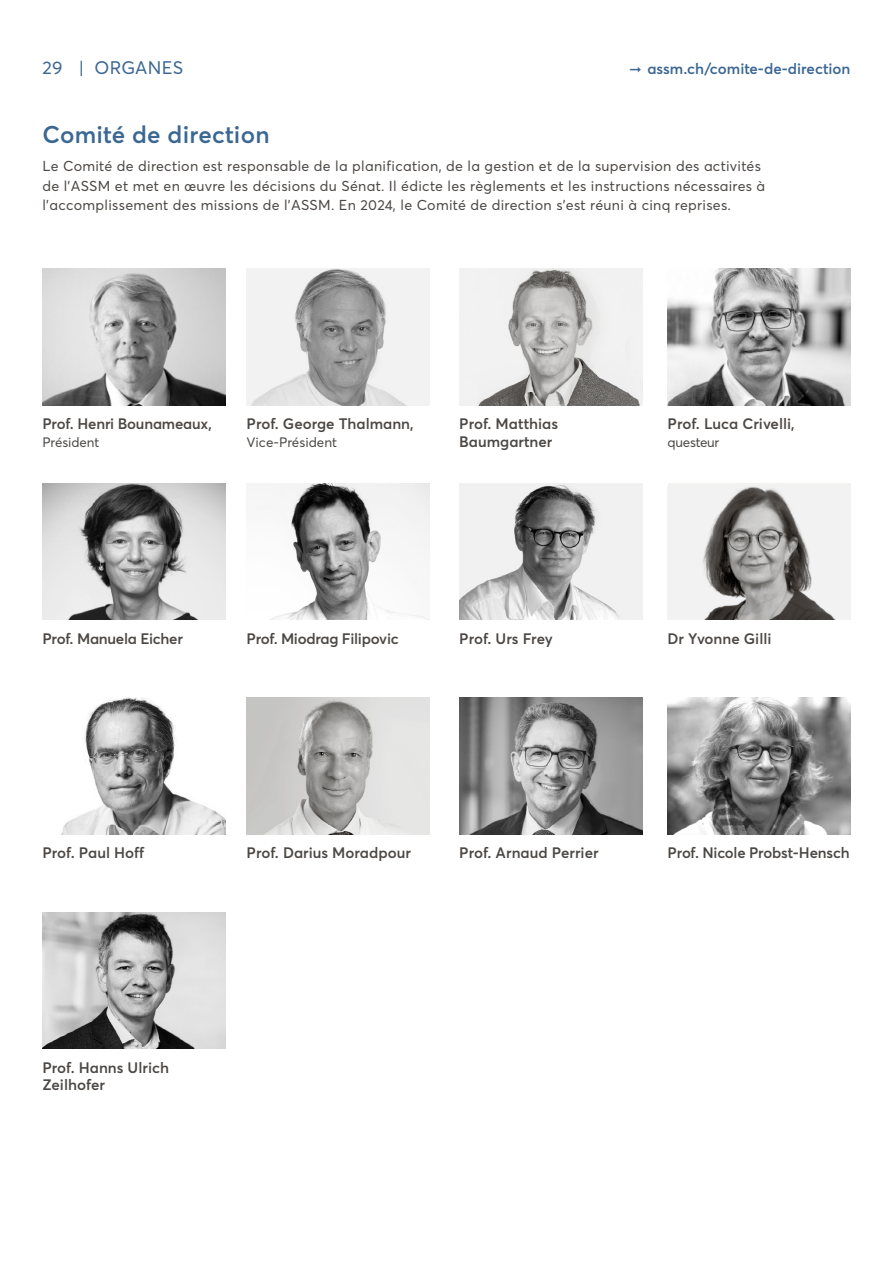
<style>
.page{position:relative;width:893px;height:1263px;background:#fff}
.page>*{position:absolute;margin:0;border:0;box-sizing:border-box;transform-origin:0 0}
.t1{font:600 24px "Averta Std";letter-spacing:.01em;color:#3b6793}
.t2{font:18px "Averta Std";letter-spacing:.02em;color:#3b6793}
.t3{font:600 15px/17.2px "Averta Std";color:#4b4744}
.t4{font:600 15px "Averta Std";letter-spacing:-.02em;color:#4b4744}
.t5{font:600 15px "Averta Std";color:#3b6793}
.t6{font:14.25px/19.5px "Averta Std";letter-spacing:.02em;color:#4b4744}
.t7{font:13.5px "Averta Std";letter-spacing:-.01em;color:#4b4744}
</style>
<div class="page">
<img style="left:668px;top:698px;width:182px;height:136px">
<img style="left:668px;top:268px;width:182px;height:137px">
<img style="left:43px;top:268px;width:182px;height:137px">
<img style="left:459px;top:268px;width:183px;height:137px">
<img style="left:247px;top:698px;width:182px;height:136px">
<img style="left:459px;top:698px;width:183px;height:136px">
<img style="left:459px;top:483px;width:183px;height:136px">
<img style="left:61px;top:698px;width:164px;height:136px">
<div style="left:668px;top:483px;width:182px;height:137px;background:#f2f2f1"></div>
<img style="left:703px;top:487px;width:133px;height:133px">
<img style="left:43px;top:912px;width:182px;height:137px">
<img style="left:43px;top:483px;width:182px;height:137px">
<img style="left:247px;top:483px;width:182px;height:137px">
<img style="left:247px;top:268px;width:182px;height:137px">
<p class="t2" style="left:43px;top:56px;width:21px">29</p>
<p class="t2" style="left:79px;top:56px;width:106px">| ORGANES</p>
<p class="t5" style="left:629px;top:59px;width:223px">◻ assm.ch/comite-de-direction</p>
<h1 class="t1" style="left:43px;top:119px;width:229px">Comité de direction</h1>
<p class="t6" style="left:43px;top:156px;width:724px">Le Comité de direction est responsable de la planification, de la gestion et de la supervision des activités de l’ASSM et met en œuvre les décisions du Sénat. Il édicte les règlements et les instructions nécessaires à l’accomplissement des missions de l’ASSM. En 2024, le Comité de direction s’est réuni à cinq reprises.</p>
<p class="t3" style="left:43px;top:415px;width:171px">Prof. Henri Bounameaux,</p>
<p class="t7" style="left:43px;top:433px;width:58px">Président</p>
<p class="t3" style="left:247px;top:415px;width:169px">Prof. George Thalmann,</p>
<p class="t7" style="left:247px;top:433px;width:92px">Vice-Président</p>
<p class="t3" style="left:459px;top:415px;width:100px">Prof. Matthias<br>Baumgartner</p>
<p class="t3" style="left:668px;top:415px;width:129px">Prof. Luca Crivelli,</p>
<p class="t7" style="left:668px;top:433px;width:53px">questeur</p>
<p class="t4" style="left:43px;top:629px;width:142px">Prof. Manuela Eicher</p>
<p class="t4" style="left:247px;top:629px;width:154px">Prof. Miodrag Filipovic</p>
<p class="t3" style="left:459px;top:630px;width:95px">Prof. Urs Frey</p>
<p class="t3" style="left:668px;top:630px;width:105px">Dr Yvonne Gilli</p>
<p class="t3" style="left:43px;top:844px;width:103px">Prof. Paul Hoff</p>
<p class="t3" style="left:247px;top:844px;width:166px">Prof. Darius Moradpour</p>
<p class="t3" style="left:459px;top:844px;width:141px">Prof. Arnaud Perrier</p>
<p class="t3" style="left:668px;top:844px;width:183px">Prof. Nicole Probst-Hensch</p>
<p class="t3" style="left:43px;top:1059px;width:128px">Prof. Hanns Ulrich<br>Zeilhofer</p>
</div>
